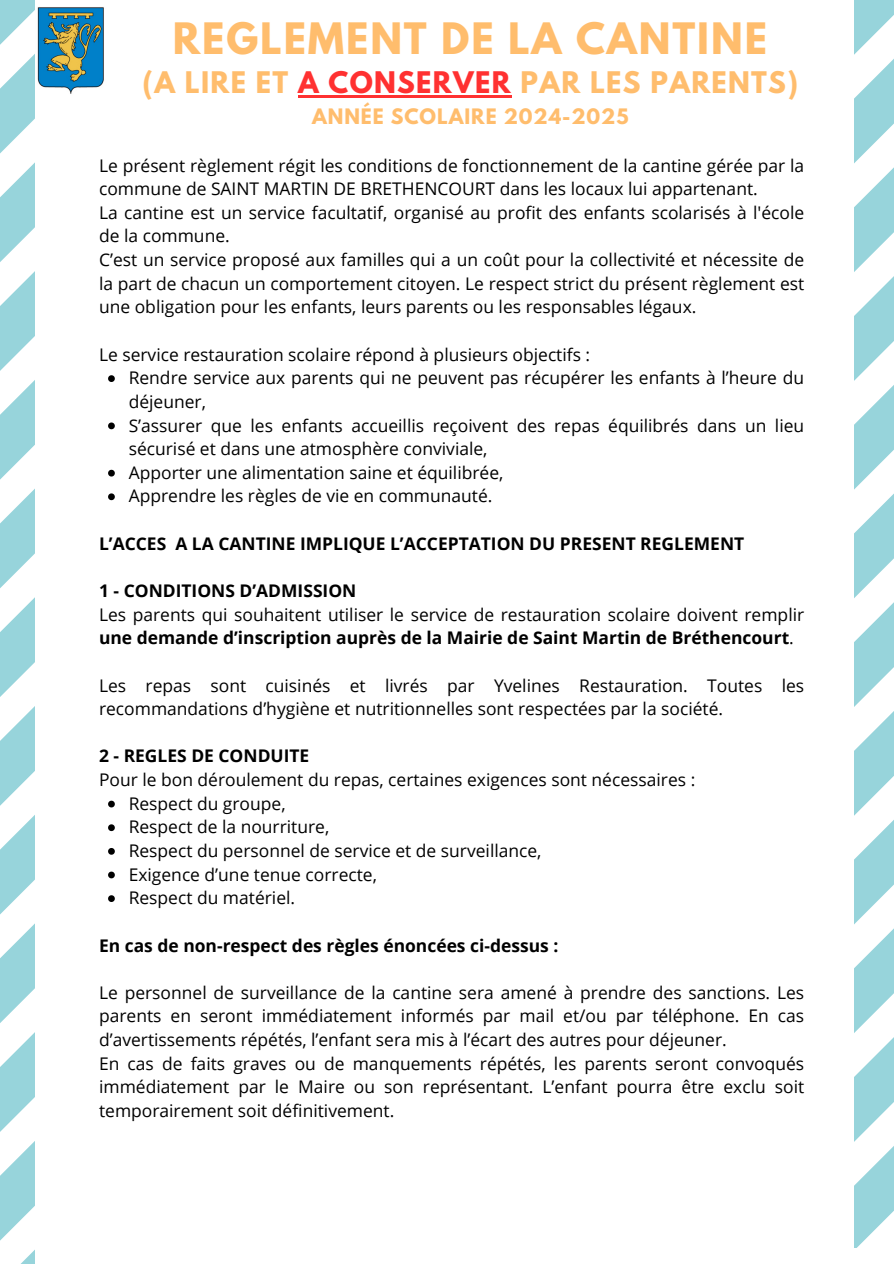
<style>
.page{position:relative;width:894px;height:1264px;background:#fff}
.page>*{position:absolute;margin:0;border:0;box-sizing:border-box;transform-origin:0 0}
.t1{font:700 38.4px "League Spartan";letter-spacing:.05em;color:#ffbd6d}
.t2{font:700 26.4px "League Spartan";letter-spacing:.05em;color:#ffbd6d}
.t3{font:700 18.9px "League Spartan";letter-spacing:.05em;color:#ffbd6d}
.t4{font:17.4px/23.7px "Open Sans";color:#000}
.t5{font:700 17.4px "Open Sans";color:#000}
.s1{color:#ff3131}
.s2{font-weight:700}
</style>
<div class="page">
<img style="left:37px;top:7px;width:67px;height:87px">
<hr style="left:298px;top:96px;width:214px;height:2px;background:#ff3131">
<svg style="left:854px;top:0;width:39px;height:1247px"></svg>
<svg style="left:0;top:0;width:34px;height:1263px"></svg>
<svg style="left:108px;top:375px;width:7px;height:7px"></svg>
<svg style="left:108px;top:422px;width:7px;height:7px"></svg>
<svg style="left:108px;top:470px;width:7px;height:6px"></svg>
<svg style="left:108px;top:493px;width:7px;height:7px"></svg>
<svg style="left:108px;top:800px;width:7px;height:7px"></svg>
<svg style="left:108px;top:824px;width:7px;height:7px"></svg>
<svg style="left:108px;top:848px;width:7px;height:6px"></svg>
<svg style="left:108px;top:871px;width:7px;height:7px"></svg>
<svg style="left:108px;top:895px;width:7px;height:7px"></svg>
<p class="t1" style="left:173px;top:19px;width:595px">REGLEMENT DE LA CANTINE</p>
<p class="t2" style="left:142px;top:70px;width:657px">(A LIRE ET <span class="s1">A CONSERVER</span> PAR LES PARENTS)</p>
<p class="t3" style="left:312px;top:107px;width:318px">ANNÉE SCOLAIRE 2024-2025</p>
<h1 class="t4" style="left:99px;top:153px;width:706px">Le présent règlement régit les conditions de fonctionnement de la cantine gérée par la commune de SAINT MARTIN DE BRETHENCOURT dans les locaux lui appartenant.</h1>
<p class="t4" style="left:99px;top:200px;width:706px">La cantine est un service facultatif, organisé au profit des enfants scolarisés à l'école de la commune.</p>
<p class="t4" style="left:99px;top:247px;width:706px;text-align:justify">C’est un service proposé aux familles qui a un coût pour la collectivité et nécessite de la part de chacun un comportement citoyen. Le respect strict du présent règlement est une obligation pour les enfants, leurs parents ou les responsables légaux.</p>
<p class="t4" style="left:99px;top:342px;width:492px">Le service restauration scolaire répond à plusieurs objectifs :</p>
<p class="t4" style="left:129px;top:365px;width:676px">Rendre service aux parents qui ne peuvent pas récupérer les enfants à l’heure du déjeuner,</p>
<p class="t4" style="left:129px;top:413px;width:676px">S’assurer que les enfants accueillis reçoivent des repas équilibrés dans un lieu sécurisé et dans une atmosphère conviviale,</p>
<p class="t4" style="left:129px;top:460px;width:376px">Apporter une alimentation saine et équilibrée,</p>
<p class="t4" style="left:129px;top:484px;width:365px">Apprendre les règles de vie en communauté.</p>
<p class="t5" style="left:99px;top:531px;width:646px">L’ACCES A LA CANTINE IMPLIQUE L’ACCEPTATION DU PRESENT REGLEMENT</p>
<p class="t5" style="left:99px;top:578px;width:259px">1 - CONDITIONS D’ADMISSION</p>
<h1 class="t4" style="left:99px;top:602px;width:706px">Les parents qui souhaitent utiliser le service de restauration scolaire doivent remplir <span class="s2">une demande d’inscription auprès de la Mairie de Saint Martin de Bréthencourt</span>.</h1>
<p class="t4" style="left:99px;top:673px;width:706px">Les repas sont cuisinés et livrés par Yvelines Restauration. Toutes les recommandations d’hygiène et nutritionnelles sont respectées par la société.</p>
<p class="t5" style="left:99px;top:743px;width:212px">2 - REGLES DE CONDUITE</p>
<p class="t4" style="left:99px;top:767px;width:597px">Pour le bon déroulement du repas, certaines exigences sont nécessaires :</p>
<p class="t4" style="left:129px;top:791px;width:158px">Respect du groupe,</p>
<p class="t4" style="left:129px;top:814px;width:202px">Respect de la nourriture,</p>
<p class="t4" style="left:129px;top:838px;width:414px">Respect du personnel de service et de surveillance,</p>
<p class="t4" style="left:129px;top:862px;width:250px">Exigence d’une tenue correcte,</p>
<p class="t4" style="left:129px;top:885px;width:168px">Respect du matériel.</p>
<p class="t5" style="left:99px;top:932px;width:460px">En cas de non-respect des règles énoncées ci-dessus :</p>
<p class="t4" style="left:99px;top:980px;width:706px;text-align:justify">Le personnel de surveillance de la cantine sera amené à prendre des sanctions. Les parents en seront immédiatement informés par mail et/ou par téléphone. En cas d’avertissements répétés, l’enfant sera mis à l’écart des autres pour déjeuner.</p>
<h2 class="t4" style="left:99px;top:1051px;width:706px;text-align:justify">En cas de faits graves ou de manquements répétés, les parents seront convoqués immédiatement par le Maire ou son représentant. L’enfant pourra être exclu soit temporairement soit définitivement.</h2>
</div>
